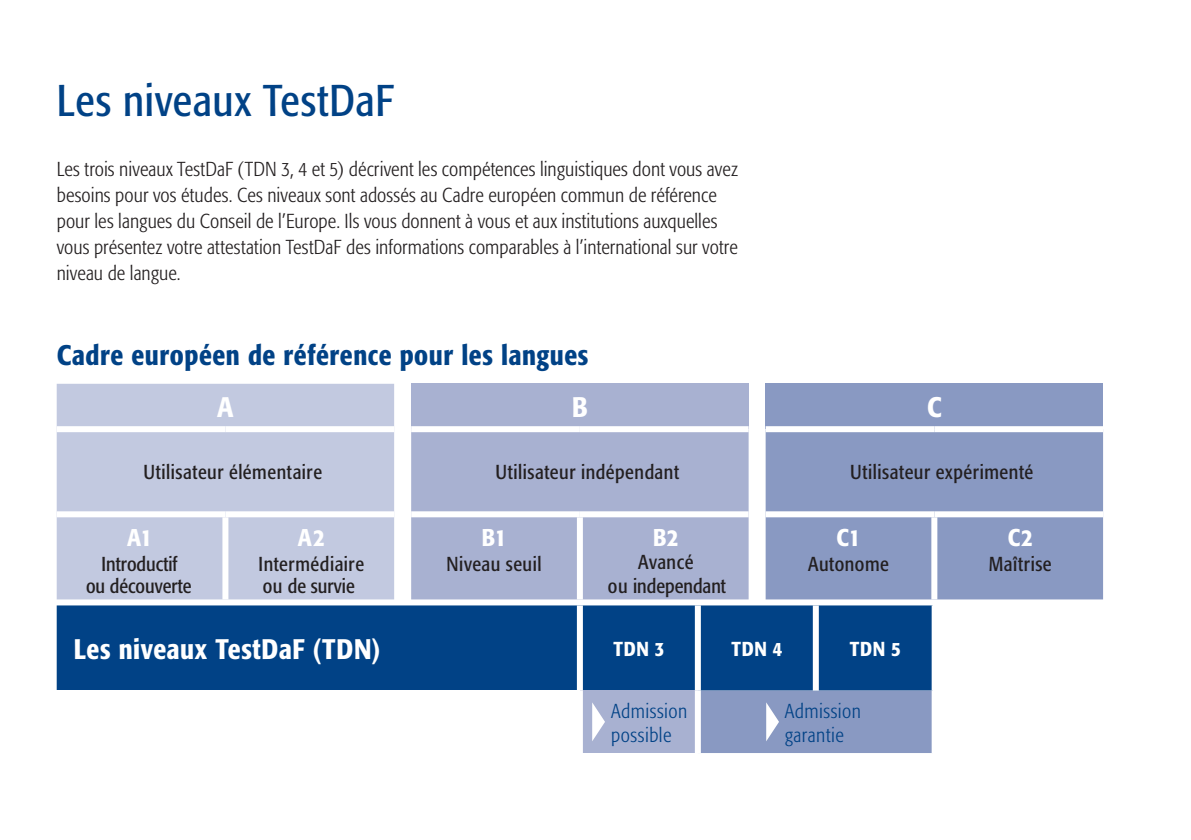
<style>
.page{position:relative;width:1191px;height:840px;background:#fff}
.page>*{position:absolute;margin:0;border:0;box-sizing:border-box;transform-origin:0 0}
.t1{font:condensed 44px "Formata Pro";letter-spacing:.02em;color:#014286}
.t2{font:500 condensed 28px "Formata Pro";letter-spacing:.02em;color:#014286}
.t3{font:500 condensed 28px "Formata Pro";letter-spacing:.025em;color:#fff}
.t4{font:500 condensed 24px "Formata Pro";color:#fff}
.t5{font:300 condensed 20px/26px "Formata Pro";letter-spacing:.005em;color:#231f20}
.t6{font:condensed 20px "Formata Pro";letter-spacing:.025em;color:#231f20}
.t7{font:condensed 20px "Formata Pro";color:#231f20}
.t8{font:300 condensed 20px/24px "Formata Pro";letter-spacing:.025em;color:#014286}
.t9{font:500 condensed 20px "Formata Pro";letter-spacing:.035em;color:#fff}
</style>
<div class="page">
<hr style="left:1190px;top:0;width:1px;height:839px;background:#e0e4e8">
<div style="left:57px;top:605px;width:874px;height:85px;background:#014286"></div>
<div style="left:580px;top:690px;width:118px;height:62px;background:#a8b1d1"></div>
<div style="left:577px;top:605px;width:6px;height:85px;background:#fff"></div>
<div style="left:695px;top:605px;width:6px;height:85px;background:#fff"></div>
<div style="left:813px;top:605px;width:6px;height:85px;background:#fff"></div>
<div style="left:577px;top:690px;width:6px;height:62px;background:#fff"></div>
<div style="left:695px;top:690px;width:6px;height:62px;background:#fff"></div>
<div style="left:57px;top:383px;width:337px;height:216px;background:#c2c9e0"></div>
<div style="left:411px;top:383px;width:337px;height:46px;background:#a8b1d1"></div>
<div style="left:765px;top:383px;width:338px;height:46px;background:#8999c2"></div>
<div style="left:411px;top:432px;width:337px;height:167px;background:#a8b1d1"></div>
<div style="left:765px;top:432px;width:338px;height:167px;background:#8999c2"></div>
<div style="left:57px;top:426px;width:168px;height:6px;background:#fff"></div>
<div style="left:225px;top:426px;width:169px;height:6px;background:#fff"></div>
<div style="left:411px;top:426px;width:169px;height:6px;background:#fff"></div>
<div style="left:580px;top:426px;width:168px;height:6px;background:#fff"></div>
<div style="left:765px;top:426px;width:169px;height:6px;background:#fff"></div>
<div style="left:934px;top:426px;width:169px;height:6px;background:#fff"></div>
<div style="left:57px;top:511px;width:168px;height:6px;background:#fff"></div>
<div style="left:225px;top:511px;width:169px;height:6px;background:#fff"></div>
<div style="left:411px;top:511px;width:169px;height:6px;background:#fff"></div>
<div style="left:580px;top:511px;width:168px;height:6px;background:#fff"></div>
<div style="left:765px;top:511px;width:169px;height:6px;background:#fff"></div>
<div style="left:934px;top:511px;width:169px;height:6px;background:#fff"></div>
<div style="left:222px;top:517px;width:6px;height:82px;background:#fff"></div>
<div style="left:577px;top:517px;width:6px;height:82px;background:#fff"></div>
<div style="left:931px;top:517px;width:6px;height:82px;background:#fff"></div>
<svg style="left:592px;top:702px;width:13px;height:39px"></svg>
<div style="left:698px;top:690px;width:234px;height:62px;background:#8999c2"></div>
<h1 class="t1" style="left:57px;top:73px;width:338px">Les niveaux TestDaF</h1>
<p class="t5" style="left:57px;top:156px;width:683px">Les trois niveaux TestDaF (TDN 3, 4 et 5) décrivent les compétences linguistiques dont vous avez besoins pour vos études. Ces niveaux sont adossés au Cadre européen commun de référence pour les langues du Conseil de l’Europe. Ils vous donnent à vous et aux institutions auxquelles vous présentez votre attestation TestDaF des informations comparables à l’international sur votre niveau de langue.</p>
<h2 class="t2" style="left:57px;top:336px;width:533px">Cadre européen de référence pour les langues</h2>
<h2 class="t3" style="left:217px;top:389px;width:18px">A</h2>
<h2 class="t3" style="left:572px;top:389px;width:17px">B</h2>
<h2 class="t3" style="left:927px;top:389px;width:16px">C</h2>
<p class="t6" style="left:143px;top:459px;width:180px">Utilisateur élémentaire</p>
<p class="t6" style="left:495px;top:459px;width:185px">Utilisateur indépendant</p>
<p class="t6" style="left:850px;top:459px;width:184px">Utilisateur expérimenté</p>
<p class="t4" style="left:127px;top:521px;width:26px">A1</p>
<p class="t7" style="left:102px;top:551px;width:77px">Introductif</p>
<p class="t4" style="left:298px;top:521px;width:28px">A2</p>
<p class="t6" style="left:258px;top:551px;width:107px">Intermédiaire</p>
<p class="t4" style="left:482px;top:521px;width:26px">B1</p>
<p class="t6" style="left:446px;top:551px;width:97px">Niveau seuil</p>
<p class="t4" style="left:653px;top:521px;width:27px">B2</p>
<p class="t6" style="left:638px;top:549px;width:57px">Avancé</p>
<p class="t7" style="left:86px;top:572px;width:107px">ou découverte</p>
<p class="t7" style="left:263px;top:572px;width:93px">ou de survie</p>
<p class="t7" style="left:608px;top:572px;width:119px">ou independant</p>
<p class="t4" style="left:836px;top:521px;width:25px">C1</p>
<p class="t6" style="left:808px;top:551px;width:82px">Autonome</p>
<h2 class="t3" style="left:74px;top:630px;width:308px">Les niveaux TestDaF (TDN)</h2>
<p class="t9" style="left:613px;top:635px;width:52px">TDN 3</p>
<p class="t9" style="left:731px;top:635px;width:52px">TDN 4</p>
<p class="t9" style="left:849px;top:635px;width:52px">TDN 5</p>
<p class="t8" style="left:611px;top:698px;width:78px">Admission possible</p>
<p class="t8" style="left:784px;top:698px;width:78px">Admission garantie</p>
<p class="t4" style="left:1007px;top:521px;width:26px">C2</p>
<p class="t6" style="left:988px;top:551px;width:65px">Maîtrise</p>
</div>
